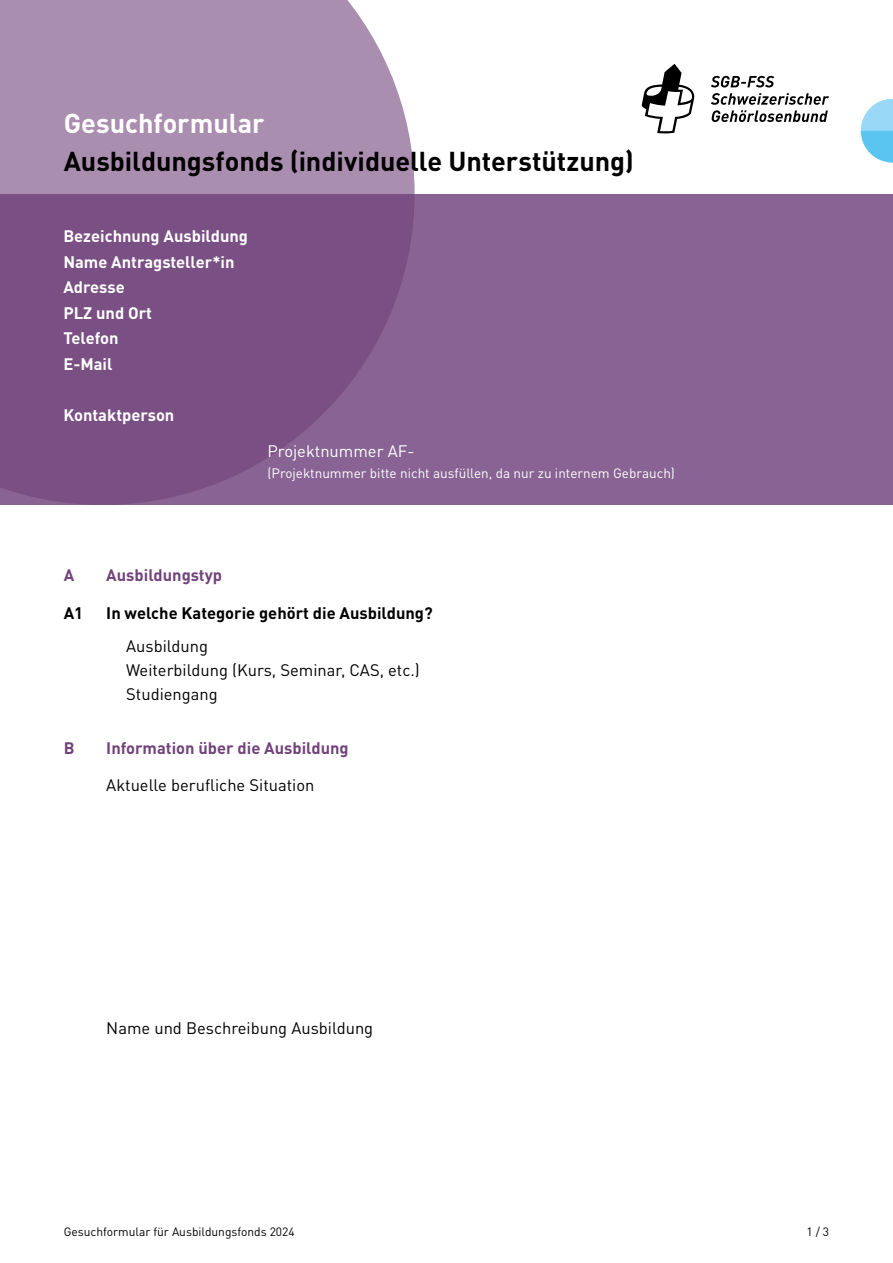
<style>
.page{position:relative;width:893px;height:1263px;background:#fff}
.page>*{position:absolute;margin:0;border:0;box-sizing:border-box;transform-origin:0 0}
.t1{font:700 27px "DIN Pro";color:#000}
.t2{font:700 27px "DIN Pro";letter-spacing:-.005em;color:#fff}
.t3{font:16.5px/24px "DIN Pro";color:#000}
.t4{font:700 16.5px/25.5px "DIN Pro";color:#fff}
.t5{font:700 16.5px "DIN Pro";color:#72437b}
.t6{font:700 16.5px "DIN Pro";color:#000}
.t7{font:16.5px "DIN Pro";color:#fff}
.t8{font:13.5px "DIN Pro";color:#fff}
.t9{font:12px "DIN Pro";color:#000}
</style>
<div class="page">
<div style="left:0;top:194px;width:893px;height:311px;background:#886393"></div>
<svg style="left:0;top:0;width:415px;height:505px;background:#8f6b97"></svg>
<svg style="left:641px;top:64px;width:54px;height:69px"></svg>
<svg style="left:711px;top:76px;width:63px;height:11px"></svg>
<svg style="left:711px;top:93px;width:118px;height:29px"></svg>
<svg style="left:861px;top:99px;width:32px;height:64px"></svg>
<h1 class="t2" style="left:64px;top:101px;width:202px">Gesuchformular</h1>
<h1 class="t1" style="left:64px;top:139px;width:572px">Ausbildungsfonds (individuelle Unterstützung)</h1>
<p class="t4" style="left:63px;top:222px;width:186px">Bezeichnung Ausbildung<br>Name Antragsteller*in<br>Adresse<br>PLZ und Ort<br>Telefon<br>E-Mail</p>
<p class="t4" style="left:63px;top:400px;width:113px">Kontaktperson</p>
<p class="t7" style="left:268px;top:438px;width:148px">Projektnummer AF-</p>
<p class="t8" style="left:268px;top:462px;width:409px">(Projektnummer bitte nicht ausfüllen, da nur zu internem Gebrauch)</p>
<p class="t5" style="left:64px;top:561px;width:12px">A</p>
<p class="t5" style="left:106px;top:561px;width:117px">Ausbildungstyp</p>
<p class="t6" style="left:64px;top:600px;width:21px">A1</p>
<p class="t6" style="left:106px;top:600px;width:328px">In welche Kategorie gehört die Ausbildung?</p>
<p class="t3" style="left:126px;top:632px;width:295px">Ausbildung<br>Weiterbildung (Kurs, Seminar, CAS, etc.)<br>Studiengang</p>
<p class="t5" style="left:64px;top:734px;width:12px">B</p>
<p class="t5" style="left:106px;top:734px;width:244px">Information über die Ausbildung</p>
<p class="t3" style="left:106px;top:771px;width:210px">Aktuelle berufliche Situation</p>
<p class="t3" style="left:106px;top:1014px;width:268px">Name und Beschreibung Ausbildung</p>
<p class="t9" style="left:64px;top:1222px;width:232px">Gesuchformular für Ausbildungsfonds 2024</p>
<p class="t9" style="left:806px;top:1222px;width:24px">1 / 3</p>
</div>
